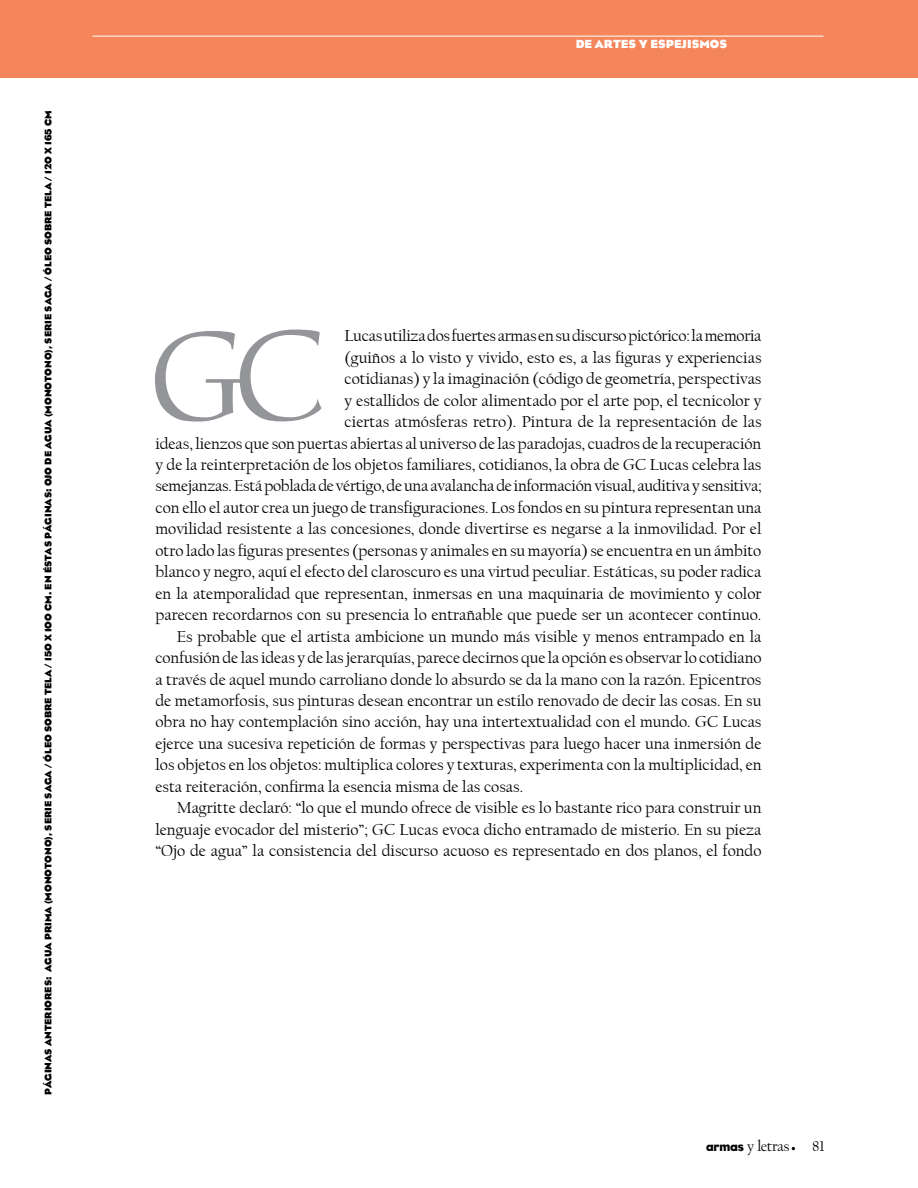
<style>
.page{position:relative;width:918px;height:1188px;background:#fff}
.page>*{position:absolute;margin:0;border:0;box-sizing:border-box;transform-origin:0 0}
.t1{font:135px "Californian FB";color:#939598}
.t2{font:16.5px "Californian FB";color:#000}
.t3{font:15px "Californian FB";color:#000}
.t4{font:700 12px "Eagle";color:#fff}
.t5{font:700 9.75px "Eagle";color:#000}
.s1{font-family:"Eagle";font-weight:700;font-size:19.5px}
</style>
<div class="page">
<div style="left:0;top:0;width:918px;height:77px;background:#f5855a"></div>
<hr style="left:93px;top:36px;width:731px;height:1px;background:#fff">
<p class="t5" style="left:43px;top:1095px;width:986px;rotate:-90deg">PÁGINAS ANTERIORES: AGUA PRIMA (MONOTONO), SERIE SAGA / ÓLEO SOBRE TELA / 150 X 100 CM. EN ÉSTAS PÁGINAS: OJO DE AGUA (MONOTONO), SERIE SAGA / ÓLEO SOBRE TELA / 120 X 165 CM</p>
<p class="t4" style="left:576px;top:37px;width:153px">DE ARTES Y ESPEJISMOS</p>
<h1 class="t1" style="left:150px;top:302px;width:179px">GC</h1>
<p class="t2" style="left:345px;top:327px;width:419px">Lucas utiliza dos fuertes armas en su discurso pictórico: la memoria</p>
<p class="t2" style="left:345px;top:348px;width:418px">(guiños a lo visto y vivido, esto es, a las figuras y experiencias</p>
<p class="t2" style="left:345px;top:370px;width:418px">cotidianas) y la imaginación (código de geometría, perspectivas</p>
<p class="t2" style="left:345px;top:391px;width:418px">y estallidos de color alimentado por el arte pop, el tecnicolor y</p>
<p class="t2" style="left:345px;top:413px;width:419px">ciertas atmósferas retro). Pintura de la representación de las</p>
<p class="t2" style="left:155px;top:434px;width:607px">ideas, lienzos que son puertas abiertas al universo de las paradojas, cuadros de la recuperación</p>
<p class="t2" style="left:155px;top:456px;width:608px">y de la reinterpretación de los objetos familiares, cotidianos, la obra de GC Lucas celebra las</p>
<p class="t2" style="left:155px;top:477px;width:608px">semejanzas. Está poblada de vértigo, de una avalancha de información visual, auditiva y sensitiva;</p>
<p class="t2" style="left:155px;top:498px;width:608px">con ello el autor crea un juego de transfiguraciones. Los fondos en su pintura representan una</p>
<p class="t2" style="left:155px;top:520px;width:607px">movilidad resistente a las concesiones, donde divertirse es negarse a la inmovilidad. Por el</p>
<p class="t2" style="left:155px;top:541px;width:607px">otro lado las figuras presentes (personas y animales en su mayoría) se encuentra en un ámbito</p>
<p class="t2" style="left:155px;top:563px;width:608px">blanco y negro, aquí el efecto del claroscuro es una virtud peculiar. Estáticas, su poder radica</p>
<p class="t2" style="left:155px;top:584px;width:608px">en la atemporalidad que representan, inmersas en una maquinaria de movimiento y color</p>
<p class="t2" style="left:155px;top:606px;width:608px">parecen recordarnos con su presencia lo entrañable que puede ser un acontecer continuo.</p>
<p class="t2" style="left:177px;top:627px;width:586px">Es probable que el artista ambicione un mundo más visible y menos entrampado en la</p>
<p class="t2" style="left:155px;top:649px;width:607px">confusión de las ideas y de las jerarquías, parece decirnos que la opción es observar lo cotidiano</p>
<p class="t2" style="left:155px;top:670px;width:608px">a través de aquel mundo carroliano donde lo absurdo se da la mano con la razón. Epicentros</p>
<p class="t2" style="left:155px;top:691px;width:608px">de metamorfosis, sus pinturas desean encontrar un estilo renovado de decir las cosas. En su</p>
<p class="t2" style="left:155px;top:713px;width:608px">obra no hay contemplación sino acción, hay una intertextualidad con el mundo. GC Lucas</p>
<p class="t2" style="left:155px;top:734px;width:607px">ejerce una sucesiva repetición de formas y perspectivas para luego hacer una inmersión de</p>
<p class="t2" style="left:155px;top:756px;width:608px">los objetos en los objetos: multiplica colores y texturas, experimenta con la multiplicidad, en</p>
<p class="t2" style="left:155px;top:777px;width:369px">esta reiteración, confirma la esencia misma de las cosas.</p>
<p class="t2" style="left:177px;top:799px;width:586px">Magritte declaró: “lo que el mundo ofrece de visible es lo bastante rico para construir un</p>
<p class="t2" style="left:155px;top:820px;width:607px">lenguaje evocador del misterio”; GC Lucas evoca dicho entramado de misterio. En su pieza</p>
<p class="t2" style="left:155px;top:842px;width:607px">“Ojo de agua” la consistencia del discurso acuoso es representado en dos planos, el fondo</p>
<p class="t3" style="left:707px;top:1138px;width:119px"><span class="s1">€</span> 81</p>
</div>
